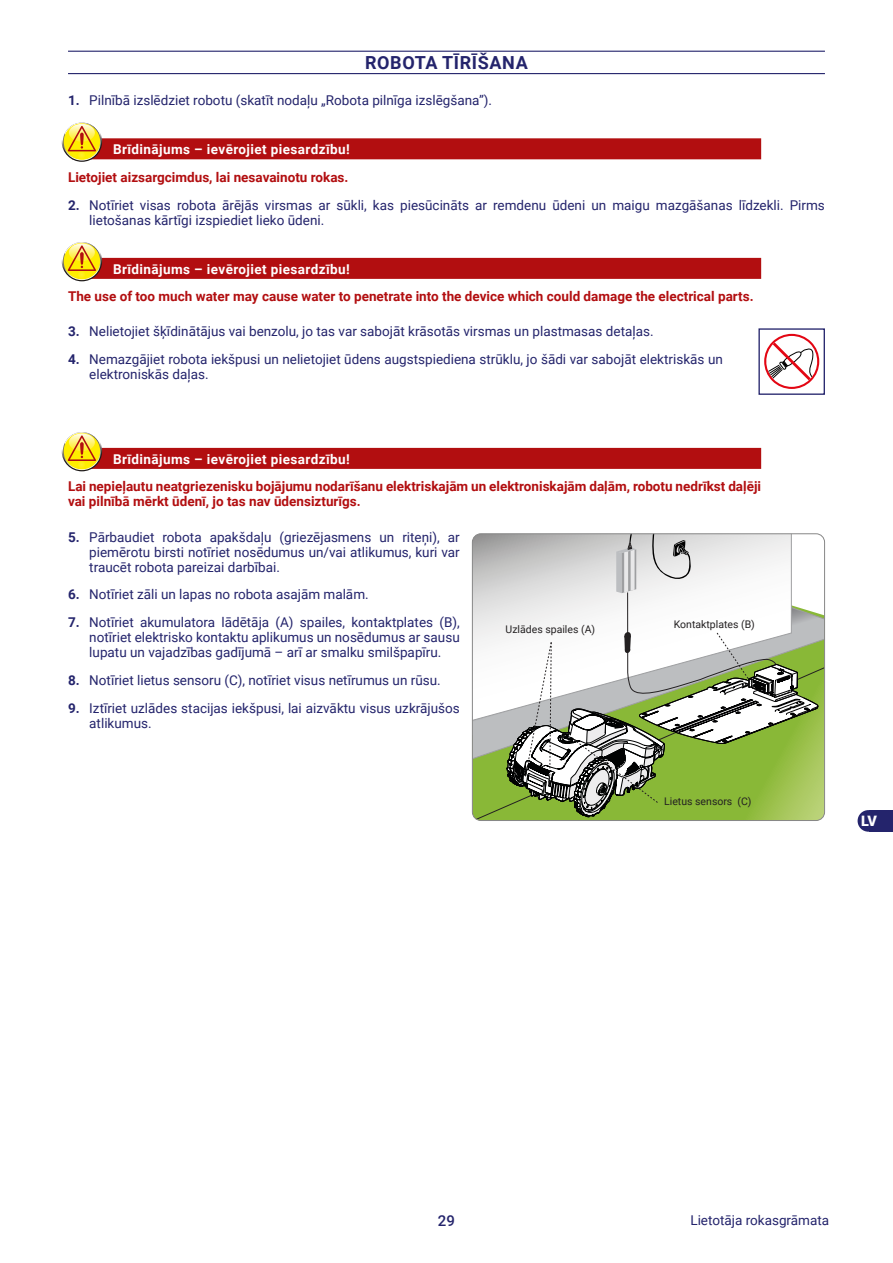
<style>
.page{position:relative;width:893px;height:1263px;background:#fff}
.page>*{position:absolute;margin:0;border:0;box-sizing:border-box;transform-origin:0 0}
.t1{font:700 18px "Roboto";letter-spacing:.035em;color:#24246c}
.t2{font:500 15px "Roboto";color:#24246c}
.t3{font:900 14.4px "Roboto";color:#fff}
.t4{font:13.5px/15px "Roboto";color:#24246c}
.t5{font:700 13.5px/15px "Roboto";color:#b20e10}
.t6{font:700 13.5px "Roboto";letter-spacing:.03em;color:#fff}
.t7{font:10.5px "Roboto";color:#232021}
.s1{font-weight:700}
</style>
<div class="page">
<div style="left:868px;top:810px;width:25px;height:22px;background:#24246c"></div>
<div style="left:858px;top:810px;width:21px;height:22px;background:#24246c;border-radius:50%"></div>
<hr style="left:68px;top:51px;width:757px;height:1px;background:#24246c">
<hr style="left:68px;top:73px;width:757px;height:1px;background:#24246c">
<div style="left:72px;top:138px;width:689px;height:21px;background:#b20e10"></div>
<svg style="left:62px;top:121px;width:40px;height:41px"></svg>
<svg style="left:63px;top:123px;width:38px;height:38px"></svg>
<svg style="left:64px;top:123px;width:36px;height:37px"></svg>
<svg style="left:65px;top:123px;width:34px;height:28px"></svg>
<div style="left:72px;top:258px;width:689px;height:21px;background:#b20e10"></div>
<svg style="left:62px;top:241px;width:40px;height:40px"></svg>
<svg style="left:63px;top:242px;width:38px;height:38px"></svg>
<svg style="left:64px;top:243px;width:36px;height:36px"></svg>
<svg style="left:65px;top:242px;width:34px;height:29px"></svg>
<svg style="left:764px;top:334px;width:56px;height:55px"></svg>
<div style="left:758px;top:328px;width:67px;height:67px;border:1px solid #24246c"></div>
<div style="left:72px;top:448px;width:689px;height:21px;background:#b20e10"></div>
<svg style="left:62px;top:431px;width:40px;height:40px"></svg>
<svg style="left:63px;top:432px;width:38px;height:38px"></svg>
<svg style="left:64px;top:433px;width:36px;height:36px"></svg>
<svg style="left:65px;top:432px;width:34px;height:29px"></svg>
<svg style="left:472px;top:767px;width:353px;height:53px;background:#8eb941"></svg>
<svg style="left:474px;top:613px;width:349px;height:154px;background:#a2bb76"></svg>
<svg style="left:472px;top:535px;width:31px;height:197px"></svg>
<svg style="left:503px;top:535px;width:315px;height:284px"></svg>
<div style="left:472px;top:533px;width:353px;height:288px;border:1px solid #878787;border-radius:9px"></div>
<h1 class="t1" style="left:365px;top:50px;width:164px">ROBOTA TĪRĪŠANA</h1>
<p class="t4" style="left:68px;top:92px;width:426px"><span class="s1">1.</span> Pilnībā izslēdziet robotu (skatīt nodaļu „Robota pilnīga izslēgšana”).</p>
<p class="t6" style="left:113px;top:140px;width:238px">Brīdinājums – ievērojiet piesardzību!</p>
<p class="t5" style="left:68px;top:169px;width:282px">Lietojiet aizsargcimdus, lai nesavainotu rokas.</p>
<p class="t4" style="left:89px;top:197px;width:737px;text-indent:-21px"><span class="s1">2.</span> Notīriet visas robota ārējās virsmas ar sūkli, kas piesūcināts ar remdenu ūdeni un maigu mazgāšanas līdzekli. Pirms lietošanas kārtīgi izspiediet lieko ūdeni.</p>
<p class="t6" style="left:113px;top:259px;width:238px">Brīdinājums – ievērojiet piesardzību!</p>
<p class="t5" style="left:68px;top:289px;width:687px">The use of too much water may cause water to penetrate into the device which could damage the electrical parts.</p>
<p class="t4" style="left:68px;top:324px;width:587px"><span class="s1">3.</span> Nelietojiet šķīdinātājus vai benzolu, jo tas var sabojāt krāsotās virsmas un plastmasas detaļas.</p>
<p class="t4" style="left:89px;top:351px;width:635px;text-indent:-21px"><span class="s1">4.</span> Nemazgājiet robota iekšpusi un nelietojiet ūdens augstspiediena strūklu, jo šādi var sabojāt elektriskās un elektroniskās daļas.</p>
<p class="t6" style="left:113px;top:449px;width:238px">Brīdinājums – ievērojiet piesardzību!</p>
<p class="t5" style="left:68px;top:479px;width:695px">Lai nepieļautu neatgriezenisku bojājumu nodarīšanu elektriskajām un elektroniskajām daļām, robotu nedrīkst daļēji vai pilnībā mērkt ūdenī, jo tas nav ūdensizturīgs.</p>
<p class="t4" style="left:89px;top:529px;width:372px;text-align:justify;text-indent:-21px"><span class="s1">5.</span> Pārbaudiet robota apakšdaļu (griezējasmens un riteņi), ar piemērotu birsti notīriet nosēdumus un/vai atlikumus, kuri var traucēt robota pareizai darbībai.</p>
<p class="t4" style="left:68px;top:586px;width:302px"><span class="s1">6.</span> Notīriet zāli un lapas no robota asajām malām.</p>
<p class="t4" style="left:89px;top:614px;width:372px;text-align:justify;text-indent:-21px"><span class="s1">7.</span> Notīriet akumulatora lādētāja (A) spailes, kontaktplates (B), notīriet elektrisko kontaktu aplikumus un nosēdumus ar sausu lupatu un vajadzības gadījumā – arī ar smalku smilšpapīru.</p>
<p class="t4" style="left:68px;top:672px;width:374px"><span class="s1">8.</span> Notīriet lietus sensoru (C), notīriet visus netīrumus un rūsu.</p>
<p class="t4" style="left:89px;top:700px;width:372px;text-indent:-21px"><span class="s1">9.</span> Iztīriet uzlādes stacijas iekšpusi, lai aizvāktu visus uzkrājušos atlikumus.</p>
<p class="t7" style="left:506px;top:622px;width:91px">Uzlādes spailes (A)</p>
<p class="t7" style="left:674px;top:617px;width:83px">Kontaktplates (B)</p>
<p class="t7" style="left:664px;top:794px;width:89px">Lietus sensors (C)</p>
<p class="t3" style="left:861px;top:811px;width:17px">LV</p>
<p class="t2" style="left:438px;top:1210px;width:19px">29</p>
<p class="t4" style="left:690px;top:1212px;width:140px">Lietotāja rokasgrāmata</p>
</div>
